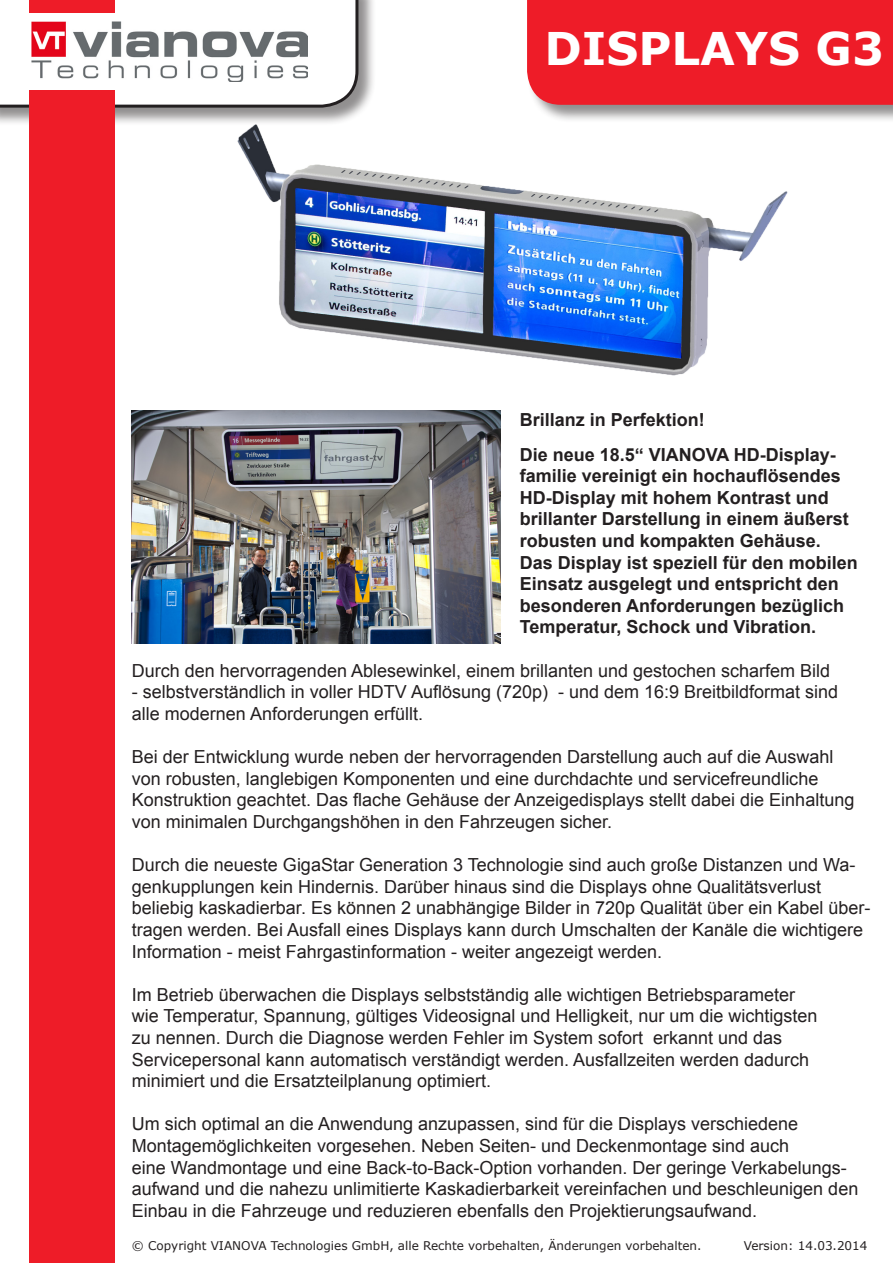
<style>
.page{position:relative;width:893px;height:1263px;background:#fff}
.page>*{position:absolute;margin:0;border:0;box-sizing:border-box;transform-origin:0 0}
.t1{font:700 45px "Verdana";color:#fff}
.t2{font:18px/21.6px "Arial";color:#231f20}
.t3{font:700 18px/21.6px "Arial";color:#231f20}
.t4{font:12px "Verdana";color:#231f20}
</style>
<div class="page">
<div style="left:0;top:0;width:376px;height:126px;background:#231f20;opacity:.5"></div>
<svg style="left:0;top:0;width:360px;height:109px"></svg>
<div style="left:527px;top:0;width:366px;height:123px;background:#231f20;opacity:.5"></div>
<div style="left:527px;top:0;width:366px;height:105px;background:#ee1c28"></div>
<div style="left:30px;top:0;width:85px;height:1263px;background:#ee1c28"></div>
<div style="left:4px;top:13px;width:315px;height:77px;background:#fff"></div>
<img style="left:31px;top:22px;width:277px;height:59px">
<img style="left:132px;top:410px;width:368px;height:234px">
<img style="left:214px;top:108px;width:580px;height:268px">
<p class="t1" style="left:545px;top:16px;width:341px">DISPLAYS G3</p>
<p class="t3" style="left:520px;top:410px;width:187px">Brillanz in Perfektion!</p>
<p class="t3" style="left:520px;top:444px;width:340px">Die neue 18.5“ VIANOVA HD-Display&shy;familie vereinigt ein hochauflösendes HD-Display mit hohem Kontrast und brillanter Darstellung in einem äußerst robusten und kompakten Gehäuse.<br>Das Display ist speziell für den mobilen Einsatz ausgelegt und entspricht den besonderen Anforderungen bezüglich Temperatur, Schock und Vibration.</p>
<p class="t2" style="left:132px;top:660px;width:700px">Durch den hervorragenden Ablesewinkel, einem brillanten und gestochen scharfem Bild</p>
<p class="t2" style="left:132px;top:681px;width:708px">- selbstverständlich in voller HDTV Auflösung (720p) - und dem 16:9 Breitbildformat sind alle modernen Anforderungen erfüllt.</p>
<p class="t2" style="left:132px;top:746px;width:724px">Bei der Entwicklung wurde neben der hervorragenden Darstellung auch auf die Auswahl von robusten, langlebigen Komponenten und eine durchdachte und servicefreundliche Konstruktion geachtet. Das flache Gehäuse der Anzeigedisplays stellt dabei die Einhaltung von minimalen Durchgangshöhen in den Fahrzeugen sicher.</p>
<p class="t2" style="left:132px;top:854px;width:740px">Durch die neueste GigaStar Generation 3 Technologie sind auch große Distanzen und Wa&shy;genkupplungen kein Hindernis. Darüber hinaus sind die Displays ohne Qualitätsverlust beliebig kaskadierbar. Es können 2 unabhängige Bilder in 720p Qualität über ein Kabel über&shy;tragen werden. Bei Ausfall eines Displays kann durch Umschalten der Kanäle die wichtigere Information - meist Fahrgastinformation - weiter angezeigt werden.</p>
<p class="t2" style="left:132px;top:984px;width:687px">Im Betrieb überwachen die Displays selbstständig alle wichtigen Betriebsparameter wie Temperatur, Spannung, gültiges Videosignal und Helligkeit, nur um die wichtigsten zu nennen. Durch die Diagnose werden Fehler im System sofort erkannt und das Servicepersonal kann automatisch verständigt werden. Ausfallzeiten werden dadurch minimiert und die Ersatzteilplanung optimiert.</p>
<p class="t2" style="left:132px;top:1113px;width:728px">Um sich optimal an die Anwendung anzupassen, sind für die Displays verschiedene Montagemöglichkeiten vorgesehen. Neben Seiten- und Deckenmontage sind auch<br>eine Wandmontage und eine Back-to-Back-Option vorhanden. Der geringe Verkabelungs&shy;aufwand und die nahezu unlimitierte Kaskadierbarkeit vereinfachen und beschleunigen den Einbau in die Fahrzeuge und reduzieren ebenfalls den Projektierungsaufwand.</p>
<p class="t4" style="left:132px;top:1237px;width:571px">© Copyright VIANOVA Technologies GmbH, alle Rechte vorbehalten, Änderungen vorbehalten.</p>
<p class="t4" style="left:744px;top:1237px;width:125px">Version: 14.03.2014</p>
</div>
